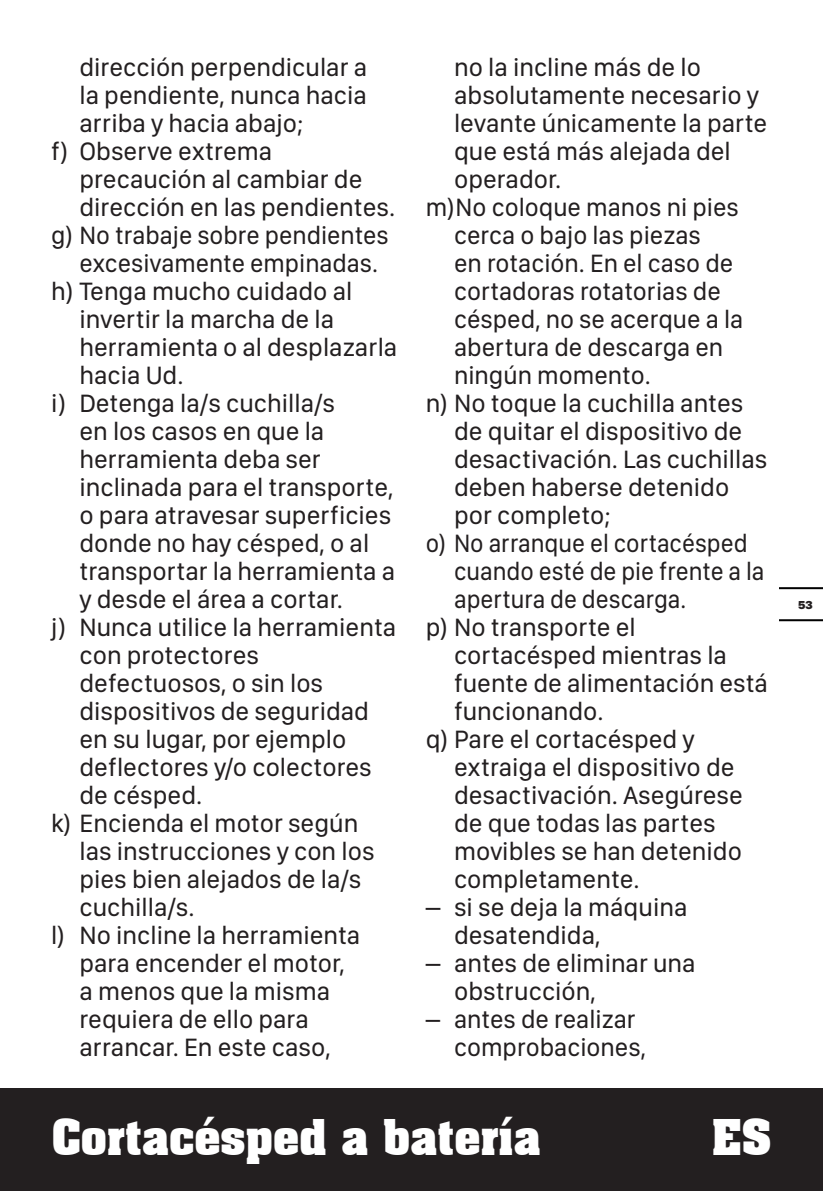
<style>
.page{position:relative;width:823px;height:1191px;background:#fff}
.page>*{position:absolute;margin:0;border:0;box-sizing:border-box;transform-origin:0 0}
.t1{font:700 48px "Aachen BT";letter-spacing:-.025em;color:#fff}
.t2{font:26px/28px "SF Compact Display";color:#231f20}
.t3{font:26px/28px "SF Compact Display";color:#231f20;scale:.94 1}
.t4{font:900 12px "SF Compact Display";color:#231f20}
</style>
<div class="page">
<div style="left:0;top:1089px;width:822px;height:102px;background:#231f20"></div>
<hr style="left:779px;top:619px;width:43px;height:2px;background:#000">
<hr style="left:779px;top:587px;width:43px;height:2px;background:#000">
<p class="t2" style="left:79px;top:52px;width:289px;text-align:justify">dirección perpendicular a la pendiente, nunca hacia arriba y hacia abajo;</p>
<p class="t2" style="left:79px;top:136px;width:317px;text-indent:-28px">f) Observe extrema precaución al cambiar de dirección en las pendientes.</p>
<p class="t2" style="left:79px;top:220px;width:311px;text-indent:-28px">g) No trabaje sobre pendientes excesivamente empinadas.</p>
<p class="t2" style="left:79px;top:276px;width:319px;text-indent:-28px">h) Tenga mucho cuidado al invertir la marcha de la herramienta o al desplazarla hacia Ud.</p>
<p class="t2" style="left:79px;top:388px;width:317px;text-indent:-28px">i) Detenga la/s cuchilla/s<br>en los casos en que la herramienta deba ser inclinada para el transporte, o para atravesar superficies donde no hay césped, o al transportar la herramienta a y desde el área a cortar.</p>
<p class="t2" style="left:79px;top:612px;width:318px;text-indent:-28px">j) Nunca utilice la herramienta con protectores defectuosos, o sin los dispositivos de seguridad en su lugar, por ejemplo deflectores y/o colectores de césped.</p>
<p class="t2" style="left:79px;top:808px;width:296px;text-indent:-28px">k) Encienda el motor según las instrucciones y con los pies bien alejados de la/s cuchilla/s.</p>
<p class="t2" style="left:79px;top:920px;width:282px;text-indent:-28px">l) No incline la herramienta para encender el motor, a menos que la misma requiera de ello para arrancar. En este caso,</p>
<p class="t2" style="left:454px;top:52px;width:314px">no la incline más de lo absolutamente necesario y levante únicamente la parte que está más alejada del operador.</p>
<p class="t2" style="left:454px;top:192px;width:290px;text-indent:-28px">m)No coloque manos ni pies cerca o bajo las piezas<br>en rotación. En el caso de cortadoras rotatorias de césped, no se acerque a la abertura de descarga en ningún momento.</p>
<p class="t2" style="left:454px;top:388px;width:314px;text-indent:-28px">n) No toque la cuchilla antes de quitar el dispositivo de desactivación. Las cuchillas deben haberse detenido por completo;</p>
<p class="t3" style="left:454px;top:528px;width:331px;text-indent:-28px">o) No arranque el cortacésped cuando esté de pie frente a la apertura de descarga.</p>
<p class="t2" style="left:454px;top:612px;width:315px;text-indent:-28px">p) No transporte el cortacésped mientras la fuente de alimentación está funcionando.</p>
<p class="t2" style="left:454px;top:724px;width:290px;text-indent:-28px">q) Pare el cortacésped y extraiga el dispositivo de desactivación. Asegúrese de que todas las partes movibles se han detenido completamente.</p>
<p class="t2" style="left:454px;top:892px;width:235px;text-indent:-28px">– si se deja la máquina desatendida,</p>
<p class="t2" style="left:454px;top:948px;width:243px;text-indent:-28px">– antes de eliminar una obstrucción,</p>
<p class="t2" style="left:454px;top:1004px;width:193px;text-indent:-28px">– antes de realizar comprobaciones,</p>
<h1 class="t1" style="left:51px;top:1107px;width:491px">Cortacésped a batería</h1>
<h1 class="t1" style="left:711px;top:1107px;width:62px">ES</h1>
<p class="t4" style="left:797px;top:596px;width:16px">53</p>
</div>
